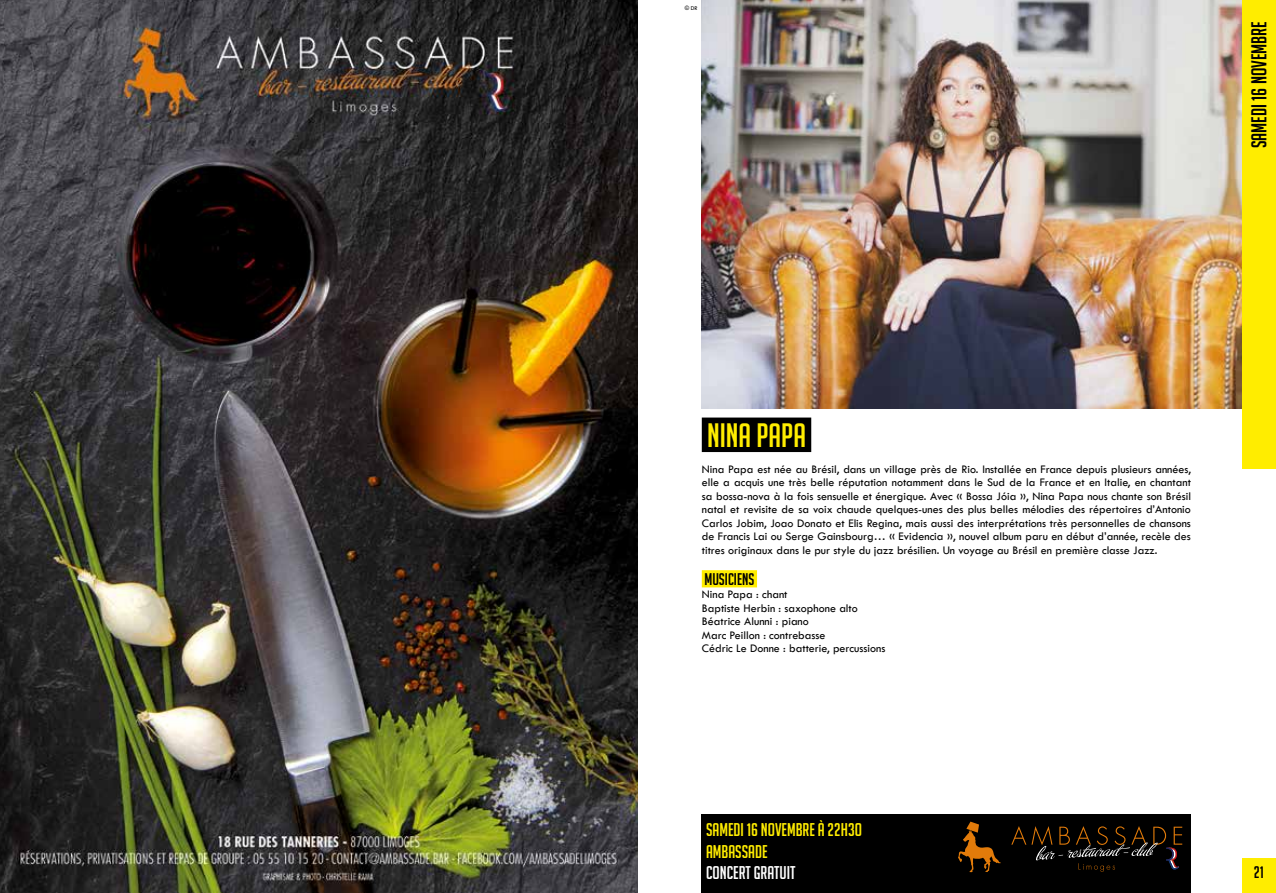
<style>
.page{position:relative;width:1276px;height:893px;background:#fff}
.page>*{position:absolute;margin:0;border:0;box-sizing:border-box;transform-origin:0 0}
.t1{font:33px "Big Noodle Titling";color:#ffed00}
.t2{font:21px "Big Noodle Titling";color:#000}
.t3{font:18px/21.6px "Big Noodle Titling";color:#ffed00}
.t4{font:18px "Big Noodle Titling";color:#fff}
.t5{font:16.5px "Big Noodle Titling";color:#000}
.t6{font:12px/13.5px "Tw Cen";color:#000;text-align:justify}
.t7{font:6px "Tw Cen";color:#000}
</style>
<div class="page">
<img style="left:702px;top:0;width:540px;height:408px">
<div style="left:1242px;top:0;width:34px;height:469px;background:#ffed00"></div>
<div style="left:1242px;top:858px;width:34px;height:35px;background:#ffed00"></div>
<div style="left:702px;top:418px;width:109px;height:34px;background:#000"></div>
<div style="left:702px;top:570px;width:55px;height:17px;background:#ffed00"></div>
<div style="left:702px;top:814px;width:489px;height:79px;background:#000"></div>
<svg style="left:958px;top:822px;width:43px;height:50px"></svg>
<svg style="left:1011px;top:826px;width:171px;height:46px"></svg>
<img style="left:0;top:0;width:638px;height:893px">
<p class="t7" style="left:685px;top:5px;width:14px">© DR</p>
<h2 class="t2" style="left:1247px;top:148px;width:128px;rotate:-90deg">SAMEDI 16 NOVEMBRE</h2>
<h1 class="t1" style="left:707px;top:417px;width:100px">NINA PAPA</h1>
<p class="t6" style="left:702px;top:462px;width:491px">Nina Papa est née au Brésil, dans un village près de Rio. Installée en France depuis plusieurs années, elle a acquis une très belle réputation notamment dans le Sud de la France et en Italie, en chantant sa bossa-nova à la fois sensuelle et énergique. Avec « Bossa Jóia », Nina Papa nous chante son Brésil natal et revisite de sa voix chaude quelques-unes des plus belles mélodies des répertoires d’Antonio Carlos Jobim, Joao Donato et Elis Regina, mais aussi des interprétations très personnelles de chansons de Francis Lai ou Serge Gainsbourg… « Evidencia », nouvel album paru en début d’année, recèle des titres originaux dans le pur style du jazz brésilien. Un voyage au Brésil en première classe Jazz.</p>
<h3 class="t5" style="left:704px;top:570px;width:51px">MUSICIENS</h3>
<p class="t6" style="left:702px;top:588px;width:185px;text-align:left">Nina Papa : chant<br>Baptiste Herbin : saxophone alto<br>Béatrice Alunni : piano<br>Marc Peillon : contrebasse<br>Cédric Le Donne : batterie, percussions</p>
<h3 class="t3" style="left:706px;top:819px;width:157px">SAMEDI 16 NOVEMBRE À 22H3O<br>AMBASSADE</h3>
<h3 class="t4" style="left:706px;top:863px;width:91px">CONCERT GRATUIT</h3>
<h3 class="t5" style="left:1253px;top:863px;width:12px">21</h3>
</div>
